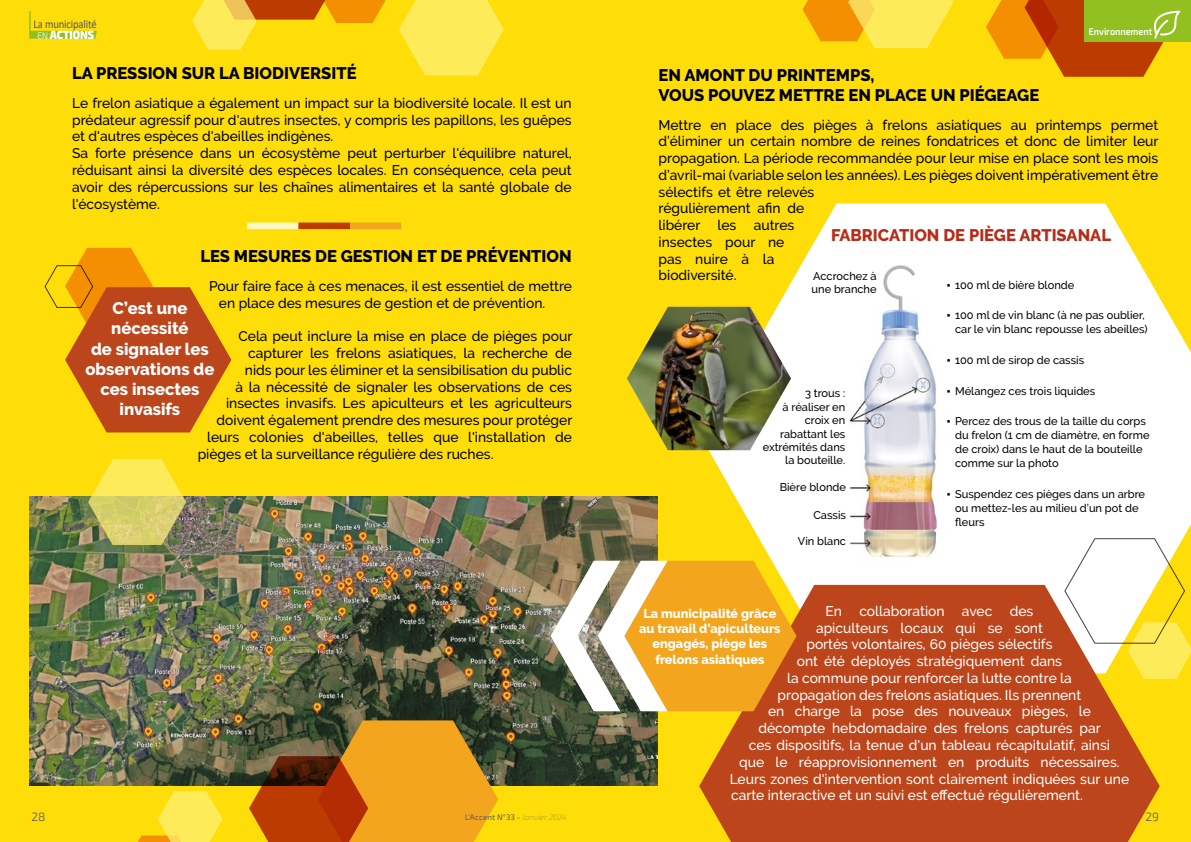
<style>
.page{position:relative;width:1191px;height:842px;background:#fedd09}
.page>*{position:absolute;margin:0;border:0;box-sizing:border-box;transform-origin:0 0}
.t1{font:800 16.8px/20.1px "Raleway";color:#000}
.t2{font:800 16.8px/20.1px "Raleway";color:#fff;text-align:center}
.t3{font:800 16.8px "Raleway";color:#b72c18}
.t4{font:500 14px/16.8px "Raleway";color:#000}
.t5{font:500 14px "Raleway";color:#fff}
.t6{font:800 12.7px/15.3px "Raleway";color:#fff;text-align:center}
.t7{font:300 12px "Exo 2";color:#575756}
.t8{font:11.8px "Calibri";letter-spacing:-.015em;color:#575756;scale:.9 1}
.t9{font:900 11.8px "Exo 2";letter-spacing:-.01em;color:#fff;scale:.89 1}
.t10{font:500 11.2px/13.4px "Raleway";color:#000}
.t11{font:600 10px "Exo 2";letter-spacing:-.005em;color:#fff;scale:.9 1}
.t12{font:8px "Exo 2";letter-spacing:.015em;color:#575756}
.s1{font-weight:300;font-size:9.4px}
.s2{font-family:"Times New Roman";font-weight:400}
.s3{font-weight:100;font-style:italic}
</style>
<div class="page">
<div style="left:349px;top:223px;width:52px;height:6px;background:#f4a51e"></div>
<div style="left:247px;top:223px;width:52px;height:6px;background:#fef7c1"></div>
<div style="left:298px;top:223px;width:52px;height:6px;background:#bc3b00"></div>
<svg style="left:399px;top:0;width:105px;height:75px"></svg>
<svg style="left:802px;top:0;width:151px;height:48px"></svg>
<svg style="left:192px;top:0;width:194px;height:50px"></svg>
<svg style="left:138px;top:791px;width:84px;height:51px"></svg>
<svg style="left:44px;top:248px;width:187px;height:184px"></svg>
<svg style="left:702px;top:203px;width:425px;height:382px;fill:#fff"></svg>
<img style="left:729px;top:241px;width:462px;height:339px">
<img style="left:30px;top:496px;width:628px;height:289px">
<svg style="left:699px;top:585px;width:460px;height:257px;background:#c1501b"></svg>
<svg style="left:550px;top:561px;width:246px;height:150px;background:#dead5a"></svg>
<svg style="left:1064px;top:538px;width:127px;height:141px"></svg>
<img style="left:627px;top:307px;width:164px;height:143px">
<svg style="left:249px;top:720px;width:249px;height:122px;background:#ba761b"></svg>
<svg style="left:88px;top:459px;width:98px;height:86px;background:#dbce58"></svg>
<div style="left:1084px;top:0;width:107px;height:42px;background:#92c020"></div>
<svg style="left:986px;top:0;width:195px;height:77px"></svg>
<hr style="left:29px;top:11px;width:2px;height:22px;background:#92c020">
<svg style="left:29px;top:31px;width:68px;height:8px"></svg>
<p class="t8" style="left:33px;top:16px;width:72px">La municipalité</p>
<p class="t9" style="left:37px;top:27px;width:65px"><span class="s1">EN</span> ACTIONS</p>
<p class="t1" style="left:72px;top:64px;width:286px">LA PRESSION SUR LA BIODIVERSITÉ</p>
<p class="t4" style="left:72px;top:95px;width:501px">Le frelon asiatique a également un impact sur la biodiversité locale. Il est un prédateur agressif pour d'autres insectes, y compris les papillons, les guêpes et d'autres espèces d'abeilles indigènes.<br>Sa forte présence dans un écosystème peut perturber l'équilibre naturel, réduisant ainsi la diversité des espèces locales. En conséquence, cela peut avoir des répercussions sur les chaînes alimentaires et la santé globale de l'écosystème.</p>
<p class="t1" style="left:200px;top:246px;width:373px">LES MESURES DE GESTION ET DE PRÉVENTION</p>
<p class="t4" style="left:219px;top:278px;width:355px;text-indent:-10px">Pour faire face à ces menaces, il est essentiel de mettre en place des mesures de gestion et de prévention.</p>
<p class="t4" style="left:238px;top:328px;width:335px">Cela peut inclure la mise en place de pièges pour</p>
<p class="t4" style="left:248px;top:345px;width:325px">capturer les frelons asiatiques, la recherche de</p>
<p class="t4" style="left:245px;top:362px;width:328px">nids pour les éliminer et la sensibilisation du public</p>
<p class="t4" style="left:235px;top:378px;width:338px">à la nécessité de signaler les observations de ces</p>
<p class="t4" style="left:226px;top:395px;width:347px">insectes invasifs. Les apiculteurs et les agriculteurs</p>
<p class="t4" style="left:217px;top:412px;width:357px">doivent également prendre des mesures pour protéger</p>
<p class="t4" style="left:207px;top:429px;width:366px">leurs colonies d'abeilles, telles que l'installation de</p>
<p class="t4" style="left:198px;top:445px;width:297px">pièges et la surveillance régulière des ruches.</p>
<p class="t2" style="left:85px;top:298px;width:130px">C’est une nécessité<br>de signaler les observations de ces insectes invasifs</p>
<p class="t11" style="left:1088px;top:26px;width:72px">Environnement</p>
<p class="t1" style="left:658px;top:65px;width:382px">EN AMONT DU PRINTEMPS,<br>VOUS POUVEZ METTRE EN PLACE UN PIÉGEAGE</p>
<p class="t4" style="left:658px;top:116px;width:501px">Mettre en place des pièges à frelons asiatiques au printemps permet d’éliminer un certain nombre de reines fondatrices et donc de limiter leur propagation. La période recommandée pour leur mise en place sont les mois d’avril-mai (variable selon les années). Les pièges doivent impérativement être sélectifs et être relevés<br>régulièrement afin de<br>libérer les autres<br>insectes pour ne<br>pas nuire à la<br>biodiversité.</p>
<p class="t3" style="left:831px;top:226px;width:281px">FABRICATION DE PIÈGE ARTISANAL</p>
<p class="t10" style="left:811px;top:269px;width:67px">Accrochez à une branche</p>
<p class="t10" style="left:946px;top:278px;width:129px"><span class="s2">▪</span> 100 ml de bière blonde</p>
<p class="t10" style="left:946px;top:308px;width:202px;line-height:14px;text-align:right"><span class="s2">▪</span> 100 ml de vin blanc (à ne pas oublier, car le vin blanc repousse les abeilles)</p>
<p class="t10" style="left:946px;top:353px;width:139px"><span class="s2">▪</span> 100 ml de sirop de cassis</p>
<p class="t10" style="left:946px;top:384px;width:150px"><span class="s2">▪</span> Mélangez ces trois liquides</p>
<p class="t10" style="left:955px;top:414px;width:196px;line-height:14px;text-indent:-8px"><span class="s2">▪</span> Percez des trous de la taille du corps du frelon (1 cm de diamètre, en forme de croix) dans le haut de la bouteille comme sur la photo</p>
<p class="t10" style="left:955px;top:487px;width:191px;line-height:14px;text-indent:-8px"><span class="s2">▪</span> Suspendez ces pièges dans un arbre ou mettez-les au milieu d’un pot de fleurs</p>
<p class="t10" style="left:762px;top:387px;width:84px;text-align:right">3 trous :<br>à réaliser en croix en rabattant les extrémités dans la bouteille.</p>
<p class="t10" style="left:779px;top:480px;width:68px">Bière blonde</p>
<p class="t10" style="left:813px;top:508px;width:34px">Cassis</p>
<p class="t10" style="left:798px;top:535px;width:50px">Vin blanc</p>
<p class="t5" style="left:825px;top:603px;width:209px">En collaboration avec des</p>
<p class="t5" style="left:816px;top:620px;width:228px">apiculteurs locaux qui se sont</p>
<p class="t5" style="left:806px;top:636px;width:247px">portés volontaires, 60 pièges sélectifs</p>
<p class="t5" style="left:797px;top:653px;width:267px">ont été déployés stratégiquement dans</p>
<p class="t5" style="left:787px;top:670px;width:286px">la commune pour renforcer la lutte contre la</p>
<p class="t5" style="left:777px;top:687px;width:305px">propagation des frelons asiatiques. Ils prennent</p>
<p class="t5" style="left:768px;top:703px;width:324px">en charge la pose des nouveaux pièges, le</p>
<p class="t5" style="left:758px;top:720px;width:344px">décompte hebdomadaire des frelons capturés par</p>
<p class="t5" style="left:749px;top:737px;width:363px">ces dispositifs, la tenue d'un tableau récapitulatif, ainsi</p>
<p class="t5" style="left:739px;top:754px;width:382px">que le réapprovisionnement en produits nécessaires.</p>
<p class="t5" style="left:729px;top:770px;width:401px">Leurs zones d'intervention sont clairement indiquées sur une</p>
<p class="t5" style="left:731px;top:787px;width:353px">carte interactive et un suivi est effectué régulièrement.</p>
<p class="t6" style="left:639px;top:606px;width:143px">La municipalité grâce au travail d’apiculteurs engagés, piège les frelons asiatiques</p>
<p class="t7" style="left:31px;top:810px;width:15px">28</p>
<p class="t7" style="left:1145px;top:810px;width:15px">29</p>
<p class="t12" style="left:465px;top:812px;width:103px">L'Accent N°33 - <span class="s3">Janvier 2024</span></p>
</div>
